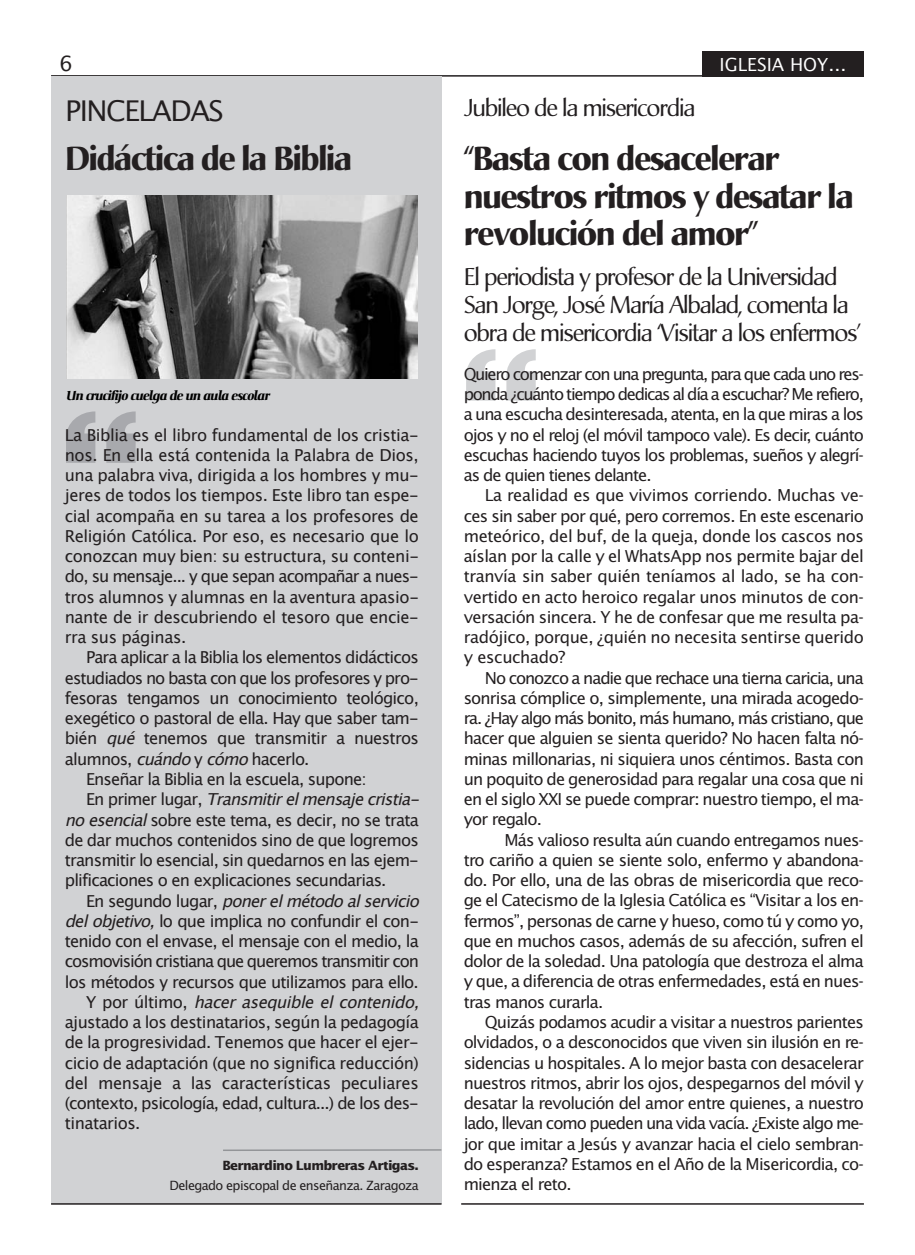
<style>
.page{position:relative;width:915px;height:1255px;background:#fff}
.page>*{position:absolute;margin:0;border:0;box-sizing:border-box;transform-origin:0 0}
.t1{font:700 151.8px "Lucida Sans Std";color:#d1d2d4}
.t2{font:700 151.8px "Lucida Sans Std";color:#a8a9ad}
.t3{font:700 33px/37.5px "Christiana";letter-spacing:-.045em;color:#231f20}
.t4{font:28.5px "Lucida Sans Std";letter-spacing:-.05em;color:#231f20}
.t5{font:24px/27.8px "Christiana";letter-spacing:-.05em;color:#231f20}
.t6{font:21px "Lucida Sans Std";color:#231f20}
.t7{font:18px "Lucida Sans Std";color:#fff}
.t8{font:16.5px "Lucida Sans Std";letter-spacing:-.05em;color:#231f20}
.t9{font:16.5px "Lucida Grande";letter-spacing:-.045em;color:#231f20}
.t10{font:16.5px "Lucida Grande";letter-spacing:-.025em;color:#231f20}
.t11{font:16.5px "Lucida Sans Std";letter-spacing:-.025em;color:#231f20}
.t12{font:italic 16.5px "Lucida Grande";color:#231f20}
.t13{font:16.5px "Lucida Sans Std";letter-spacing:-.08em;color:#231f20}
.t14{font:16.5px "Lucida Sans Std";letter-spacing:-.075em;color:#231f20}
.t15{font:16.5px "Lucida Sans Std";letter-spacing:-.03em;color:#231f20}
.t16{font:16.5px "Lucida Sans Std";letter-spacing:-.07em;color:#231f20}
.t17{font:16.5px "Lucida Grande";letter-spacing:-.07em;color:#231f20}
.t18{font:16.5px "Lucida Grande";letter-spacing:-.02em;color:#231f20}
.t19{font:12.75px/20.2px "Lucida Sans Std";letter-spacing:-.05em;color:#231f20;text-align:right}
.t20{font:italic 700 12.75px "Christiana";letter-spacing:-.045em;color:#000}
.s1{font-style:italic}
.s2{font-style:normal}
.s3{font-weight:700}
</style>
<div class="page">
<hr style="left:51px;top:75px;width:812px;height:2px;background:#231f20">
<div style="left:51px;top:77px;width:390px;height:1126px;background:#d1d2d4"></div>
<div style="left:701px;top:51px;width:162px;height:26px;background:#231f20"></div>
<hr style="left:461px;top:1203px;width:402px;height:1px;background:#231f20">
<hr style="left:223px;top:1149px;width:218px;height:1px;background:#939598">
<hr style="left:51px;top:1203px;width:390px;height:1px;background:#231f20">
<img style="left:67px;top:196px;width:350px;height:182px">
<p class="t6" style="left:59px;top:55px;width:15px">6</p>
<p class="t4" style="left:65px;top:99px;width:160px">PINCELADAS</p>
<p class="t3" style="left:65px;top:143px;width:289px">Didáctica de la Biblia</p>
<p class="t20" style="left:67px;top:390px;width:205px">Un crucifijo cuelga de un aula escolar</p>
<p class="t2" style="left:61px;top:411px;width:82px">“</p>
<p class="t10" style="left:65px;top:424px;width:355px">La Biblia es el libro fundamental de los cristia-</p>
<p class="t10" style="left:65px;top:445px;width:355px">nos. En ella está contenida la Palabra de Dios,</p>
<p class="t10" style="left:65px;top:465px;width:355px">una palabra viva, dirigida a los hombres y mu-</p>
<p class="t10" style="left:65px;top:485px;width:355px">jeres de todos los tiempos. Este libro tan espe-</p>
<p class="t10" style="left:65px;top:505px;width:355px">cial acompaña en su tarea a los profesores de</p>
<p class="t10" style="left:65px;top:526px;width:355px">Religión Católica. Por eso, es necesario que lo</p>
<p class="t10" style="left:65px;top:546px;width:355px">conozcan muy bien: su estructura, su conteni-</p>
<p class="t9" style="left:65px;top:566px;width:355px">do, su mensaje... y que sepan acompañar a nues-</p>
<p class="t10" style="left:65px;top:586px;width:355px">tros alumnos y alumnas en la aventura apasio-</p>
<p class="t10" style="left:65px;top:607px;width:355px">nante de ir descubriendo el tesoro que encie-</p>
<p class="t10" style="left:65px;top:627px;width:123px">rra sus páginas.</p>
<p class="t9" style="left:86px;top:647px;width:334px">Para aplicar a la Biblia los elementos didácticos</p>
<p class="t9" style="left:65px;top:667px;width:355px">estudiados no basta con que los profesores y pro-</p>
<p class="t9" style="left:65px;top:688px;width:355px">fesoras tengamos un conocimiento teológico,</p>
<p class="t9" style="left:65px;top:708px;width:355px">exegético o pastoral de ella. Hay que saber tam-</p>
<p class="t9" style="left:65px;top:728px;width:355px">bién <span class="s1">qué</span> tenemos que transmitir a nuestros</p>
<p class="t9" style="left:65px;top:748px;width:246px">alumnos, <span class="s1">cuándo</span> y <span class="s1">cómo</span> hacerlo.</p>
<p class="t9" style="left:86px;top:769px;width:282px">Enseñar la Biblia en la escuela, supone:</p>
<p class="t12" style="left:86px;top:789px;width:338px"><span class="s2">E n p r i m e r l u g a r ,</span> Transmitirelmensajecristia-</p>
<p class="t9" style="left:65px;top:809px;width:355px"><span class="s1">no esencial</span>sobre este tema, es decir, no se trata</p>
<p class="t9" style="left:65px;top:829px;width:355px">de dar muchos contenidos sino de que logremos</p>
<p class="t9" style="left:65px;top:850px;width:355px">transmitir lo esencial, sin quedarnos en las ejem-</p>
<p class="t9" style="left:65px;top:870px;width:323px">plificaciones o en explicaciones secundarias.</p>
<p class="t12" style="left:86px;top:890px;width:338px"><span class="s2">E n s e g u n d o l u g a r ,</span> ponerelmétodo alservicio</p>
<p class="t9" style="left:65px;top:910px;width:355px"><span class="s1">delobjetivo,</span>lo que implica no confundir el con-</p>
<p class="t9" style="left:65px;top:931px;width:355px">tenido con el envase, el mensaje con el medio, la</p>
<p class="t17" style="left:65px;top:951px;width:355px">cosmovisión cristiana que queremos transmitir con</p>
<p class="t9" style="left:65px;top:971px;width:355px">los métodos y recursos que utilizamos para ello.</p>
<p class="t12" style="left:86px;top:991px;width:338px"><span class="s2">Y p o r ú l t i m o ,</span> hacer asequible el contenido,</p>
<p class="t9" style="left:65px;top:1012px;width:355px">ajustado a los destinatarios, según la pedagogía</p>
<p class="t9" style="left:65px;top:1032px;width:355px">de la progresividad. Tenemos que hacer el ejer-</p>
<p class="t9" style="left:65px;top:1052px;width:355px">cicio de adaptación (que no significa reducción)</p>
<p class="t18" style="left:65px;top:1072px;width:355px">del mensaje a las características peculiares</p>
<p class="t9" style="left:65px;top:1093px;width:355px">(contexto, psicología, edad, cultura...) de los des-</p>
<p class="t9" style="left:65px;top:1113px;width:77px">tinatarios.</p>
<p class="t19" style="left:169px;top:1156px;width:251px"><span class="s3">Bernardino Lumbreras Artigas.<br></span>Delegado episcopal de enseñanza. Zaragoza</p>
<p class="t5" style="left:463px;top:97px;width:233px">Jubileo de la misericordia</p>
<p class="t7" style="left:719px;top:57px;width:128px">IGLESIA HOY…</p>
<p class="t3" style="left:463px;top:143px;width:391px">“Basta con desacelerar nuestros ritmos y desatar la revolución del amor”</p>
<p class="t5" style="left:463px;top:265px;width:399px">El periodista y profesor de la Universidad<br>San Jorge, José María Albalad, comenta la obra de misericordia ‘Visitar a los enfermos’</p>
<p class="t13" style="left:463px;top:367px;width:401px">Quiero comenzar con una pregunta, para que cada uno res-</p>
<p class="t13" style="left:463px;top:387px;width:401px">ponda ¿cuánto tiempo dedicas al día a escuchar? Me refiero,</p>
<p class="t8" style="left:463px;top:407px;width:401px">a una escucha desinteresada, atenta, en la que miras a los</p>
<p class="t8" style="left:463px;top:428px;width:401px">ojos y no el reloj (el móvil tampoco vale). Es decir, cuánto</p>
<p class="t8" style="left:463px;top:448px;width:401px">escuchas haciendo tuyos los problemas, sueños y alegrí-</p>
<p class="t8" style="left:463px;top:468px;width:189px">as de quien tienes delante.</p>
<p class="t11" style="left:485px;top:488px;width:380px">La realidad es que vivimos corriendo. Muchas ve-</p>
<p class="t8" style="left:463px;top:509px;width:401px">ces sin saber por qué, pero corremos. En este escenario</p>
<p class="t11" style="left:463px;top:529px;width:401px">meteórico, del buf, de la queja, donde los cascos nos</p>
<p class="t15" style="left:463px;top:549px;width:401px">aíslan por la calle y el WhatsApp nos permite bajar del</p>
<p class="t11" style="left:463px;top:569px;width:401px">tranvía sin saber quién teníamos al lado, se ha con-</p>
<p class="t11" style="left:463px;top:590px;width:401px">vertido en acto heroico regalar unos minutos de con-</p>
<p class="t8" style="left:463px;top:610px;width:401px">versación sincera. Y he de confesar que me resulta pa-</p>
<p class="t11" style="left:463px;top:630px;width:401px">radójico, porque, ¿quién no necesita sentirse querido</p>
<p class="t11" style="left:463px;top:650px;width:103px">y escuchado?</p>
<p class="t16" style="left:485px;top:671px;width:380px">No conozco a nadie que rechace una tierna caricia, una</p>
<p class="t8" style="left:463px;top:691px;width:401px">sonrisa cómplice o, simplemente, una mirada acogedo-</p>
<p class="t14" style="left:463px;top:711px;width:401px">ra. ¿Hay algo más bonito, más humano, más cristiano, que</p>
<p class="t8" style="left:463px;top:731px;width:401px">hacer que alguien se sienta querido? No hacen falta nó-</p>
<p class="t8" style="left:463px;top:752px;width:402px">minas millonarias, ni siquiera unos céntimos. Basta con</p>
<p class="t8" style="left:463px;top:772px;width:401px">un poquito de generosidad para regalar una cosa que ni</p>
<p class="t8" style="left:463px;top:792px;width:401px">en el siglo XXI se puede comprar: nuestro tiempo, el ma-</p>
<p class="t8" style="left:463px;top:812px;width:80px">yor regalo.</p>
<p class="t8" style="left:504px;top:833px;width:361px">Más valioso resulta aún cuando entregamos nues-</p>
<p class="t8" style="left:463px;top:853px;width:401px">tro cariño a quien se siente solo, enfermo y abandona-</p>
<p class="t8" style="left:463px;top:873px;width:401px">do. Por ello, una de las obras de misericordia que reco-</p>
<p class="t8" style="left:463px;top:893px;width:401px">ge el Catecismo de la Iglesia Católica es “Visitar a los en-</p>
<p class="t8" style="left:463px;top:914px;width:401px">fermos”, personas de carne y hueso, como tú y como yo,</p>
<p class="t8" style="left:463px;top:934px;width:401px">que en muchos casos, además de su afección, sufren el</p>
<p class="t8" style="left:463px;top:954px;width:401px">dolor de la soledad. Una patología que destroza el alma</p>
<p class="t8" style="left:463px;top:974px;width:401px">y que, a diferencia de otras enfermedades, está en nues-</p>
<p class="t8" style="left:463px;top:994px;width:141px">tras manos curarla.</p>
<p class="t8" style="left:485px;top:1015px;width:380px">Quizás podamos acudir a visitar a nuestros parientes</p>
<p class="t8" style="left:463px;top:1035px;width:401px">olvidados, o a desconocidos que viven sin ilusión en re-</p>
<p class="t8" style="left:463px;top:1055px;width:401px">sidencias u hospitales. A lo mejor basta con desacelerar</p>
<p class="t8" style="left:463px;top:1075px;width:401px">nuestros ritmos, abrir los ojos, despegarnos del móvil y</p>
<p class="t8" style="left:463px;top:1096px;width:401px">desatar la revolución del amor entre quienes, a nuestro</p>
<p class="t8" style="left:463px;top:1116px;width:401px">lado, llevan como pueden una vida vacía. ¿Existe algo me-</p>
<p class="t8" style="left:463px;top:1136px;width:401px">jor que imitar a Jesús y avanzar hacia el cielo sembran-</p>
<p class="t8" style="left:463px;top:1156px;width:401px">do esperanza? Estamos en el Año de la Misericordia, co-</p>
<p class="t8" style="left:463px;top:1177px;width:109px">mienza el reto.</p>
<p class="t1" style="left:460px;top:349px;width:82px">“</p>
</div>
